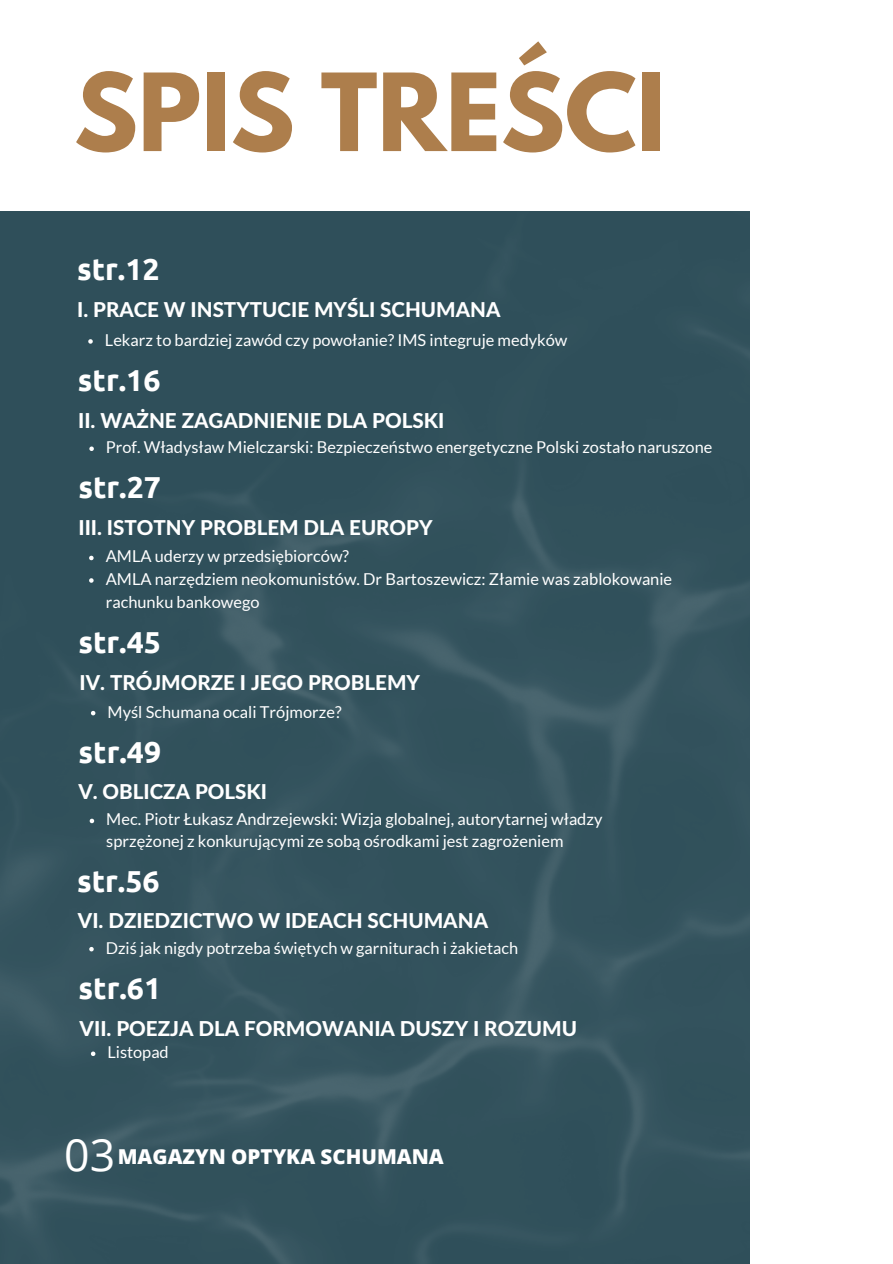
<style>
.page{position:relative;width:893px;height:1264px;background:#fff}
.page>*{position:absolute;margin:0;border:0;box-sizing:border-box;transform-origin:0 0}
.t1{font:700 95.25px "League Spartan";color:#ad7e4c}
.t2{font:44.55px "Open Sans";color:#fff}
.t3{font:700 30.3px "Ubuntu";color:#fff}
.t4{font:800 20.55px "Lato Latin";color:#fff}
.t5{font:800 20.55px "Open Sans";color:#fff}
.t6{font:16.35px/21.3px "Lato";color:#fff}
</style>
<div class="page">
<img style="left:0;top:211px;width:750px;height:1052px">
<svg style="left:88px;top:339px;width:5px;height:5px"></svg>
<svg style="left:89px;top:446px;width:5px;height:5px"></svg>
<svg style="left:90px;top:818px;width:4px;height:5px"></svg>
<svg style="left:89px;top:946px;width:5px;height:5px"></svg>
<svg style="left:91px;top:711px;width:4px;height:4px"></svg>
<svg style="left:91px;top:1051px;width:4px;height:5px"></svg>
<svg style="left:89px;top:555px;width:5px;height:5px"></svg>
<svg style="left:89px;top:578px;width:5px;height:4px"></svg>
<h1 class="t1" style="left:74px;top:65px;width:593px">SPIS TREŚCI</h1>
<h2 class="t3" style="left:77px;top:252px;width:84px">str.12</h2>
<p class="t4" style="left:77px;top:300px;width:424px">I. PRACE W INSTYTUCIE MYŚLI SCHUMANA</p>
<h3 class="t6" style="left:105px;top:329px;width:464px">Lekarz to bardziej zawód czy powołanie? IMS integruje medyków</h3>
<h2 class="t3" style="left:78px;top:363px;width:84px">str.16</h2>
<p class="t4" style="left:78px;top:411px;width:368px">II. WAŻNE ZAGADNIENIE DLA POLSKI</p>
<h3 class="t6" style="left:106px;top:436px;width:608px">Prof. Władysław Mielczarski: Bezpieczeństwo energetyczne Polski zostało naruszone</h3>
<p class="t3" style="left:78px;top:470px;width:84px">str.27</p>
<h3 class="t4" style="left:78px;top:518px;width:355px">III. ISTOTNY PROBLEM DLA EUROPY</h3>
<h2 class="t6" style="left:106px;top:545px;width:245px">AMLA uderzy w przedsiębiorców?</h2>
<h3 class="t6" style="left:106px;top:567px;width:568px;line-height:22.5px">AMLA narzędziem neokomunistów. Dr Bartoszewicz: Złamie was zablokowanie rachunku bankowego</h3>
<h2 class="t3" style="left:78px;top:624px;width:84px">str.45</h2>
<p class="t4" style="left:80px;top:673px;width:342px">IV. TRÓJMORZE I JEGO PROBLEMY</p>
<h3 class="t6" style="left:108px;top:700px;width:236px">Myśl Schumana ocali Trójmorze?</h3>
<h2 class="t3" style="left:79px;top:734px;width:84px">str.49</h2>
<p class="t4" style="left:78px;top:782px;width:190px">V. OBLICZA POLSKI</p>
<h3 class="t6" style="left:106px;top:808px;width:497px">Mec. Piotr Łukasz Andrzejewski: Wizja globalnej, autorytarnej władzy sprzężonej z konkurującymi ze sobą ośrodkami jest zagrożeniem</h3>
<p class="t3" style="left:77px;top:863px;width:84px">str.56</p>
<p class="t4" style="left:78px;top:911px;width:411px">VI. DZIEDZICTWO W IDEACH SCHUMANA</p>
<h2 class="t6" style="left:106px;top:936px;width:414px">Dziś jak nigdy potrzeba świętych w garniturach i żakietach</h2>
<p class="t3" style="left:79px;top:970px;width:84px">str.61</p>
<h3 class="t4" style="left:80px;top:1019px;width:499px">VII. POEZJA DLA FORMOWANIA DUSZY I ROZUMU</h3>
<h2 class="t6" style="left:107px;top:1041px;width:63px">Listopad</h2>
<p class="t2" style="left:64px;top:1123px;width:52px">03</p>
<p class="t5" style="left:118px;top:1142px;width:327px">MAGAZYN OPTYKA SCHUMANA</p>
</div>
